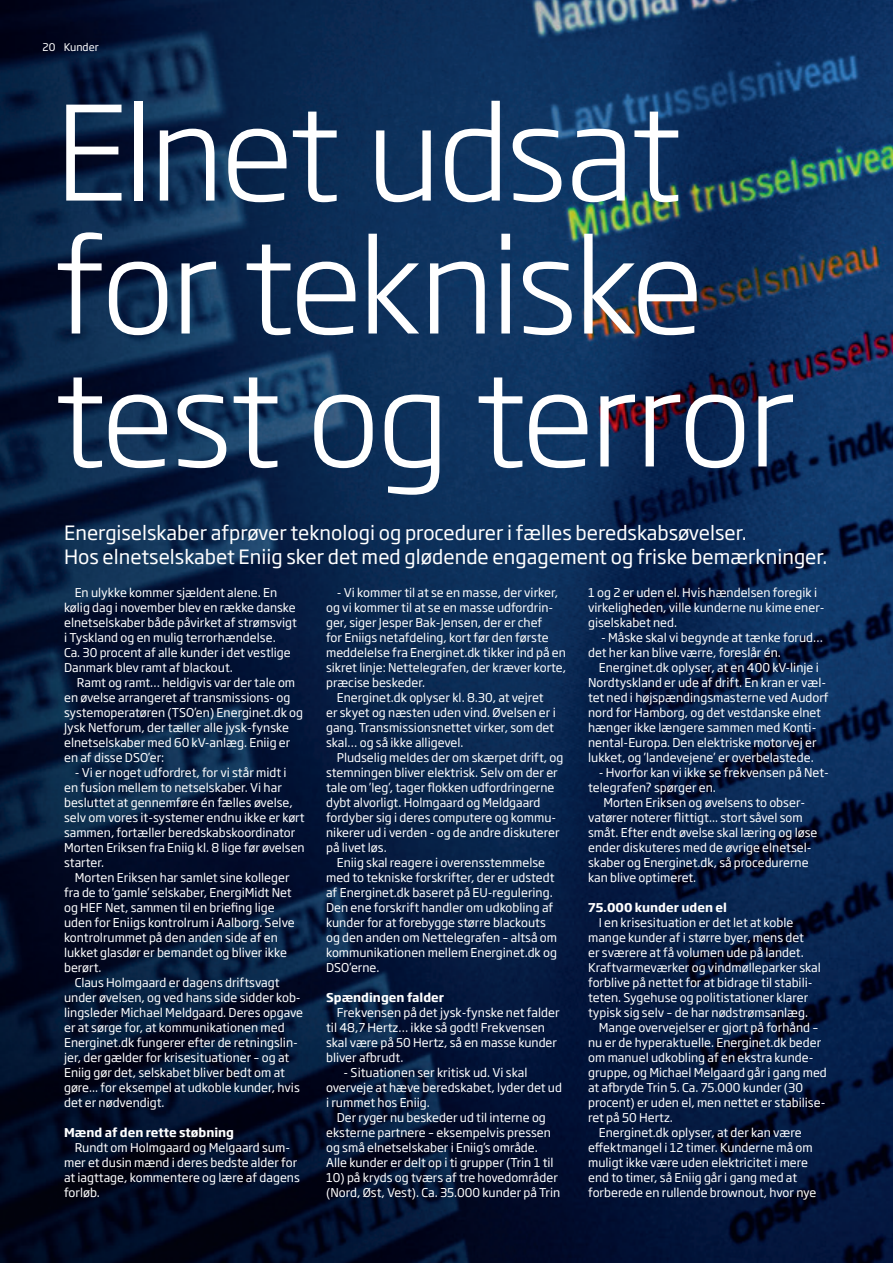
<style>
.page{position:relative;width:893px;height:1263px;background:#fff}
.page>*{position:absolute;margin:0;border:0;box-sizing:border-box;transform-origin:0 0}
.t1{font:300 129.15px/132.9px "Soho Gothic Std";letter-spacing:-.025em;color:#fff}
.t2{font:19.5px/24px "Soho Gothic Std";color:#fff}
.t3{font:12px/15px "Soho Gothic Std";color:#fff}
.t4{font:700 12px "Soho Gothic Std";color:#fff}
.t5{font:10.5px "Soho Gothic Std";color:#fff}
</style>
<div class="page">
<img style="left:0;top:0;width:893px;height:1263px">
<p class="t5" style="left:43px;top:40px;width:58px">20 Kunder</p>
<h1 class="t1" style="left:55px;top:89px;width:741px">Elnet udsat for tekniske test og terror</h1>
<h2 class="t2" style="left:64px;top:521px;width:765px">Energiselskaber afprøver teknologi og procedurer i fælles beredskabsøvelser.<br>Hos elnetselskabet Eniig sker det med glødende engagement og friske bemærkninger.</h2>
<p class="t3" style="left:64px;top:585px;width:234px;text-indent:11px">En ulykke kommer sjældent alene. En kølig dag i november blev en række danske elnetselskaber både påvirket af strømsvigt i Tyskland og en mulig terrorhændelse.<br>Ca. 30 procent af alle kunder i det vestlige Danmark blev ramt af blackout.</p>
<p class="t3" style="left:64px;top:675px;width:241px;text-indent:13px">Ramt og ramt… heldigvis var der tale om en øvelse arrangeret af transmissions- og systemoperatøren (TSO’en) Energinet.dk og Jysk Netforum, der tæller alle jysk-fynske elnetselskaber med 60 kV-anlæg. Eniig er en af disse DSO’er:</p>
<p class="t3" style="left:64px;top:765px;width:242px;text-indent:11px">- Vi er noget udfordret, for vi står midt i<br>en fusion mellem to netselskaber. Vi har besluttet at gennemføre én fælles øvelse, selv om vores it-systemer endnu ikke er kørt sammen, fortæller beredskabskoordinator Morten Eriksen fra Eniig kl. 8 lige før øvelsen starter.</p>
<p class="t3" style="left:64px;top:870px;width:232px;text-indent:11px">Morten Eriksen har samlet sine kolleger fra de to ’gamle’ selskaber, EnergiMidt Net og HEF Net, sammen til en briefing lige uden for Eniigs kontrolrum i Aalborg. Selve kontrolrummet på den anden side af en lukket glasdør er bemandet og bliver ikke berørt.</p>
<p class="t3" style="left:64px;top:975px;width:240px;text-indent:11px">Claus Holmgaard er dagens driftsvagt under øvelsen, og ved hans side sidder kob&shy;lingsleder Michael Meldgaard. Deres opgave er at sørge for, at kommunikationen med Energinet.dk fungerer efter de retningslin&shy;jer, der gælder for krisesituationer – og at Eniig gør det, selskabet bliver bedt om at gøre... for eksempel at udkoble kunder, hvis det er nødvendigt.</p>
<p class="t4" style="left:64px;top:1125px;width:172px">Mænd af den rette støbning</p>
<p class="t3" style="left:64px;top:1140px;width:237px;text-indent:11px">Rundt om Holmgaard og Melgaard sum&shy;mer et dusin mænd i deres bedste alder for at iagttage, kommentere og lære af dagens forløb.</p>
<p class="t3" style="left:337px;top:585px;width:223px">- Vi kommer til at se en masse, der virker,</p>
<p class="t3" style="left:326px;top:600px;width:229px">og vi kommer til at se en masse udfordrin-</p>
<p class="t3" style="left:326px;top:615px;width:218px">ger, siger Jesper Bak-Jensen, der er chef</p>
<p class="t3" style="left:326px;top:630px;width:224px">for Eniigs netafdeling, kort før den første</p>
<p class="t3" style="left:326px;top:645px;width:241px">meddelelse fra Energinet.dk tikker ind på en</p>
<p class="t3" style="left:326px;top:660px;width:241px">sikret linje: Nettelegrafen, der kræver korte,</p>
<p class="t3" style="left:326px;top:675px;width:101px">præcise beskeder.</p>
<p class="t3" style="left:337px;top:690px;width:209px">Energinet.dk oplyser kl. 8.30, at vejret</p>
<p class="t3" style="left:326px;top:705px;width:231px">er skyet og næsten uden vind. Øvelsen er i</p>
<p class="t3" style="left:326px;top:720px;width:230px">gang. Transmissionsnettet virker, som det</p>
<p class="t3" style="left:326px;top:735px;width:139px">skal… og så ikke alligevel.</p>
<p class="t3" style="left:337px;top:750px;width:228px">Pludselig meldes der om skærpet drift, og</p>
<p class="t3" style="left:326px;top:765px;width:233px">stemningen bliver elektrisk. Selv om der er</p>
<p class="t3" style="left:326px;top:780px;width:230px">tale om ’leg’, tager flokken udfordringerne</p>
<p class="t3" style="left:326px;top:795px;width:216px">dybt alvorligt. Holmgaard og Meldgaard</p>
<p class="t3" style="left:326px;top:810px;width:232px">fordyber sig i deres computere og kommu-</p>
<p class="t3" style="left:326px;top:825px;width:235px">nikerer ud i verden - og de andre diskuterer</p>
<p class="t3" style="left:326px;top:840px;width:62px">på livet løs.</p>
<p class="t3" style="left:337px;top:855px;width:210px">Eniig skal reagere i overensstemmelse</p>
<p class="t3" style="left:326px;top:870px;width:230px">med to tekniske forskrifter, der er udstedt</p>
<p class="t3" style="left:326px;top:885px;width:228px">af Energinet.dk baseret på EU-regulering.</p>
<p class="t3" style="left:326px;top:900px;width:229px">Den ene forskrift handler om udkobling af</p>
<p class="t3" style="left:326px;top:915px;width:221px">kunder for at forebygge større blackouts</p>
<p class="t3" style="left:326px;top:930px;width:232px">og den anden om Nettelegrafen – altså om</p>
<p class="t3" style="left:326px;top:945px;width:232px">kommunikationen mellem Energinet.dk og</p>
<p class="t3" style="left:326px;top:960px;width:55px">DSO’erne.</p>
<p class="t4" style="left:326px;top:990px;width:119px">Spændingen falder</p>
<p class="t3" style="left:326px;top:1005px;width:235px;text-indent:11px">Frekvensen på det jysk-fynske net falder til 48,7 Hertz… ikke så godt! Frekvensen skal være på 50 Hertz, så en masse kunder bliver afbrudt.</p>
<p class="t3" style="left:326px;top:1065px;width:237px;text-indent:18px">- Situationen ser kritisk ud. Vi skal overveje at hæve beredskabet, lyder det ud i rummet hos Eniig.</p>
<p class="t3" style="left:326px;top:1110px;width:229px;text-indent:11px">Der ryger nu beskeder ud til interne og eksterne partnere – eksempelvis pressen og små elnetselskaber i Eniig’s område.<br>Alle kunder er delt op i ti grupper (Trin 1 til</p>
<p class="t3" style="left:326px;top:1170px;width:236px">10) på kryds og tværs af tre hovedområder (Nord, Øst, Vest). Ca. 35.000 kunder på Trin</p>
<p class="t3" style="left:588px;top:585px;width:238px">1 og 2 er uden el. Hvis hændelsen foregik i virkeligheden, ville kunderne nu kime ener&shy;giselskabet ned.</p>
<p class="t3" style="left:588px;top:630px;width:236px;text-indent:13px">- Måske skal vi begynde at tænke forud… det her kan blive værre, foreslår én.</p>
<p class="t3" style="left:588px;top:660px;width:242px;text-indent:11px">Energinet.dk oplyser, at en 400 kV-linje i Nordtyskland er ude af drift. En kran er væl&shy;tet ned i højspændingsmasterne ved Audorf nord for Hamborg, og det vestdanske elnet hænger ikke længere sammen med Konti&shy;nental-Europa. Den elektriske motorvej er lukket, og ’landevejene’ er overbelastede.</p>
<p class="t3" style="left:599px;top:765px;width:232px">- Hvorfor kan vi ikke se frekvensen på Net-</p>
<p class="t3" style="left:588px;top:780px;width:129px">telegrafen? spørger en.</p>
<p class="t3" style="left:603px;top:795px;width:203px">Morten Eriksen og øvelsens to obser-</p>
<p class="t3" style="left:588px;top:810px;width:216px">vatører noterer flittigt... stort såvel som</p>
<p class="t3" style="left:588px;top:825px;width:231px">småt. Efter endt øvelse skal læring og løse</p>
<p class="t3" style="left:588px;top:840px;width:225px">ender diskuteres med de øvrige elnetsel-</p>
<p class="t3" style="left:588px;top:855px;width:222px">skaber og Energinet.dk, så procedurerne</p>
<p class="t3" style="left:588px;top:870px;width:110px">kan blive optimeret.</p>
<p class="t4" style="left:588px;top:900px;width:140px">75.000 kunder uden el</p>
<p class="t3" style="left:588px;top:915px;width:234px;text-indent:11px">I en krisesituation er det let at koble mange kunder af i større byer, mens det<br>er sværere at få volumen ude på landet.<br>Kraftvarmeværker og vindmølleparker skal forblive på nettet for at bidrage til stabili&shy;teten. Sygehuse og politistationer klarer typisk sig selv – de har nødstrømsanlæg.</p>
<p class="t3" style="left:599px;top:1020px;width:221px">Mange overvejelser er gjort på forhånd –</p>
<p class="t3" style="left:588px;top:1035px;width:235px">nu er de hyperaktuelle. Energinet.dk beder</p>
<p class="t3" style="left:588px;top:1050px;width:227px">om manuel udkobling af en ekstra kunde-</p>
<p class="t3" style="left:588px;top:1065px;width:240px">gruppe, og Michael Melgaard går i gang med</p>
<p class="t3" style="left:588px;top:1080px;width:216px">at afbryde Trin 5. Ca. 75.000 kunder (30</p>
<p class="t3" style="left:588px;top:1095px;width:239px">procent) er uden el, men nettet er stabilise-</p>
<p class="t3" style="left:588px;top:1110px;width:86px">ret på 50 Hertz.</p>
<p class="t3" style="left:599px;top:1125px;width:204px">Energinet.dk oplyser, at der kan være</p>
<p class="t3" style="left:588px;top:1140px;width:226px">effektmangel i 12 timer. Kunderne må om</p>
<p class="t3" style="left:588px;top:1155px;width:222px">muligt ikke være uden elektricitet i mere</p>
<p class="t3" style="left:588px;top:1170px;width:211px">end to timer, så Eniig går i gang med at</p>
<p class="t3" style="left:588px;top:1185px;width:230px">forberede en rullende brownout, hvor nye</p>
</div>
